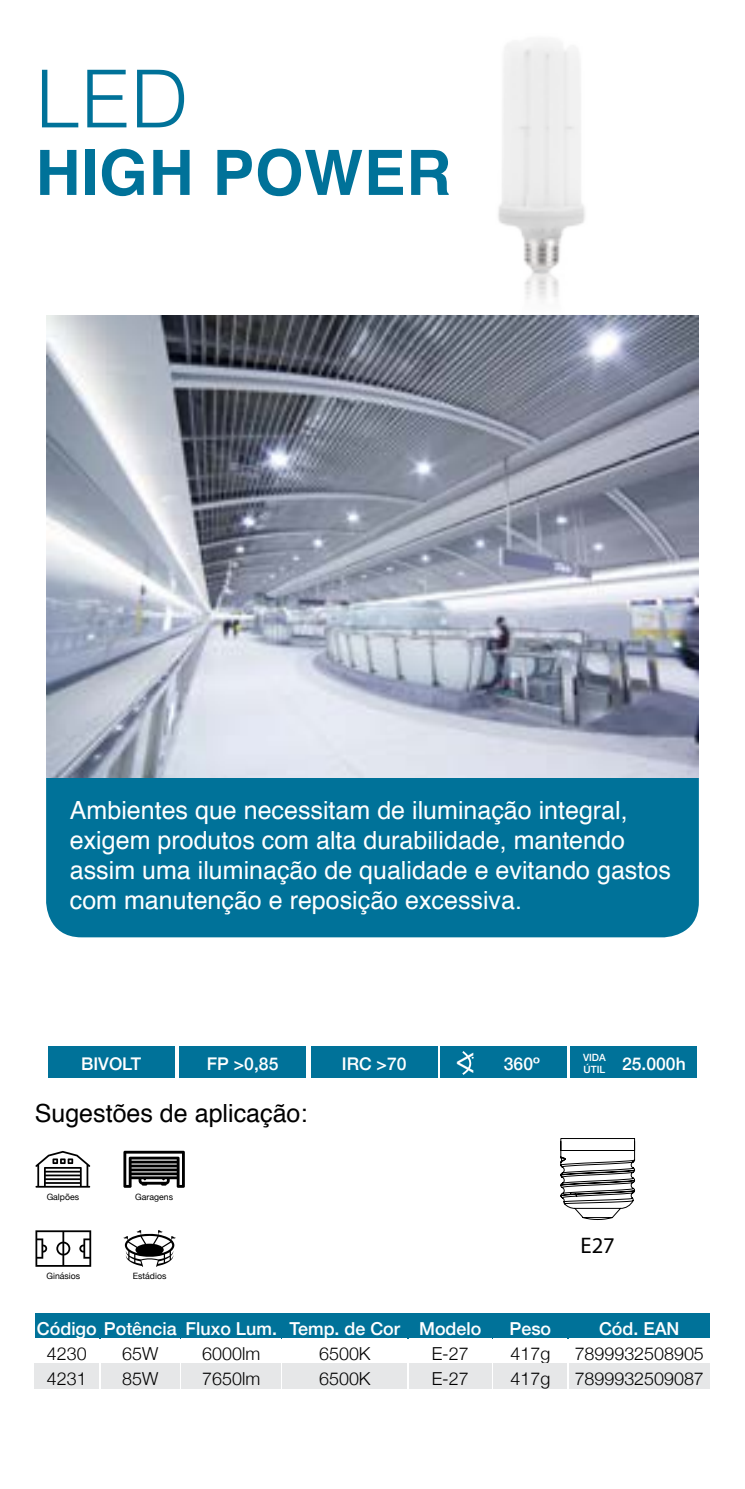
<style>
.page{position:relative;width:745px;height:1489px;background:#fff}
.page>*{position:absolute;margin:0;border:0;box-sizing:border-box;transform-origin:0 0}
.t1{font:300 80px "Helvetica";color:#007299}
.t2{font:700 62.5px "Helvetica";letter-spacing:.01em;color:#007299}
.t3{font:38.25px "Myriad Pro";color:#fff;scale:.92 1}
.t4{font:25px/30px "Helvetica";color:#fff}
.t5{font:25px "Helvetica";color:#000}
.t6{font:22.5px "Proxima Nova";color:#000}
.t7{font:300 17.75px "Helvetica Neue";color:#000}
.t8{font:500 17.75px "Helvetica Neue";color:#fff}
.t9{font:500 17.5px "Helvetica Neue";color:#fff}
.t10{font:500 10px "Helvetica Neue";color:#fff}
.t11{font:8.75px "Helvetica Neue";color:#000}
</style>
<div class="page">
<img style="left:498px;top:41px;width:87px;height:211px">
<img style="left:523px;top:252px;width:37px;height:48px">
<div style="left:35px;top:1313px;width:673px;height:25px;background:#007299"></div>
<div style="left:46px;top:721px;width:652px;height:216px;background:#007299;border-radius:35px"></div>
<div style="left:48px;top:1045px;width:126px;height:32px;background:#007299"></div>
<div style="left:179px;top:1045px;width:127px;height:32px;background:#007299"></div>
<div style="left:310px;top:1045px;width:127px;height:32px;background:#007299"></div>
<div style="left:440px;top:1045px;width:126px;height:32px;background:#007299"></div>
<div style="left:569px;top:1045px;width:127px;height:32px;background:#007299"></div>
<svg style="left:462px;top:1051px;width:12px;height:24px"></svg>
<svg style="left:560px;top:1138px;width:74px;height:81px"></svg>
<img style="left:46px;top:315px;width:652px;height:462px">
<div style="left:568px;top:1363px;width:141px;height:25px;background:#e6e7e8"></div>
<div style="left:101px;top:1363px;width:79px;height:25px;background:#e6e7e8"></div>
<div style="left:493px;top:1363px;width:73px;height:25px;background:#e6e7e8"></div>
<div style="left:408px;top:1363px;width:83px;height:25px;background:#e6e7e8"></div>
<div style="left:181px;top:1363px;width:99px;height:25px;background:#e6e7e8"></div>
<div style="left:282px;top:1363px;width:125px;height:25px;background:#e6e7e8"></div>
<div style="left:35px;top:1363px;width:64px;height:25px;background:#e6e7e8"></div>
<svg style="left:35px;top:1151px;width:55px;height:36px"></svg>
<svg style="left:123px;top:1150px;width:62px;height:37px"></svg>
<svg style="left:123px;top:1230px;width:53px;height:36px"></svg>
<svg style="left:35px;top:1230px;width:56px;height:36px"></svg>
<h1 class="t1" style="left:35px;top:31px;width:154px">LED</h1>
<h2 class="t2" style="left:35px;top:122px;width:417px">HIGH POWER</h2>
<p class="t4" style="left:70px;top:796px;width:602px">Ambientes que necessitam de iluminação integral, exigem produtos com alta durabilidade, mantendo assim uma iluminação de qualidade e evitando gastos com manutenção e reposição excessiva.</p>
<p class="t9" style="left:81px;top:1050px;width:61px">BIVOLT</p>
<p class="t9" style="left:207px;top:1050px;width:73px">FP &gt;0,85</p>
<p class="t9" style="left:341px;top:1050px;width:66px">IRC &gt;70</p>
<h3 class="t3" style="left:454px;top:1036px;width:24px">&lt;</h3>
<p class="t9" style="left:583px;top:1050px;width:104px"><sub>ÚTIL</sub> 25.000h</p>
<p class="t10" style="left:582px;top:1049px;width:24px">VIDA</p>
<p class="t9" style="left:503px;top:1050px;width:37px">360º</p>
<p class="t5" style="left:35px;top:1094px;width:274px">Sugestões de aplicação:</p>
<p class="t11" style="left:47px;top:1190px;width:34px">Galpões</p>
<p class="t11" style="left:135px;top:1190px;width:39px">Garagens</p>
<p class="t11" style="left:46px;top:1269px;width:35px">Ginásios</p>
<p class="t11" style="left:133px;top:1269px;width:35px">Estádios</p>
<p class="t6" style="left:580px;top:1231px;width:36px">E27</p>
<p class="t8" style="left:37px;top:1314px;width:445px">Código Potência Fluxo Lum. Temp. de Cor Modelo</p>
<p class="t8" style="left:509px;top:1314px;width:43px">Peso</p>
<p class="t8" style="left:598px;top:1314px;width:82px">Cód. EAN</p>
<p class="t7" style="left:47px;top:1339px;width:41px">4230</p>
<p class="t7" style="left:122px;top:1339px;width:38px">65W</p>
<p class="t7" style="left:202px;top:1339px;width:59px">6000lm</p>
<p class="t7" style="left:319px;top:1339px;width:53px">6500K</p>
<p class="t7" style="left:431px;top:1339px;width:39px">E-27</p>
<p class="t7" style="left:510px;top:1339px;width:41px">417g</p>
<p class="t7" style="left:574px;top:1339px;width:131px">7899932508905</p>
<p class="t7" style="left:47px;top:1364px;width:41px">4231</p>
<p class="t7" style="left:122px;top:1364px;width:38px">85W</p>
<p class="t7" style="left:202px;top:1364px;width:59px">7650lm</p>
<p class="t7" style="left:319px;top:1364px;width:53px">6500K</p>
<p class="t7" style="left:431px;top:1364px;width:39px">E-27</p>
<p class="t7" style="left:510px;top:1364px;width:41px">417g</p>
<p class="t7" style="left:574px;top:1364px;width:131px">7899932509087</p>
</div>
